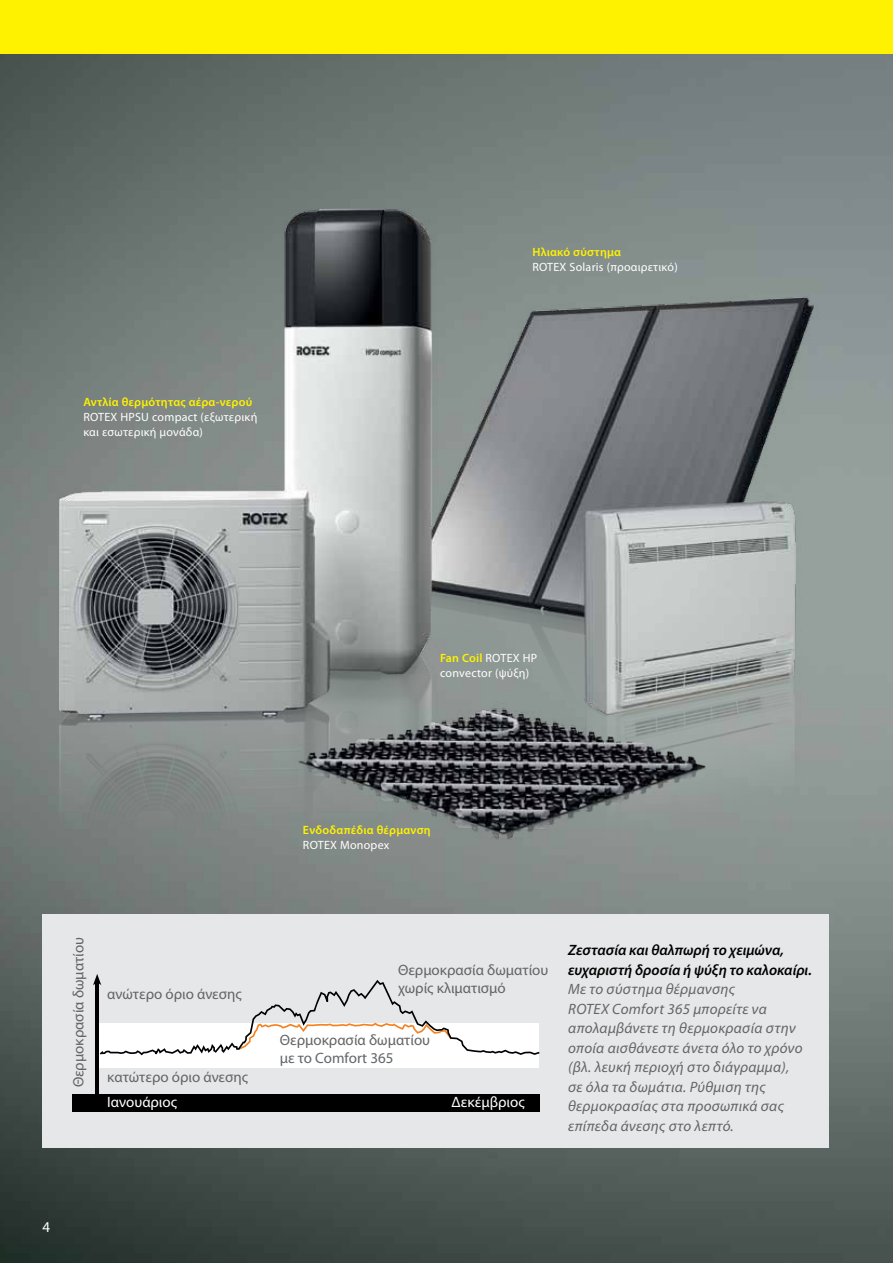
<style>
.page{position:relative;width:893px;height:1263px;background:#fff}
.page>*{position:absolute;margin:0;border:0;box-sizing:border-box;transform-origin:0 0}
.t1{font:italic 15px/19.5px "Myriad Pro";letter-spacing:.02em;color:#636466}
.t2{font:15px/18px "Myriad Pro";color:#636466}
.t3{font:italic 600 15px/19.5px "Myriad Pro";color:#000}
.t4{font:15px "Myriad Pro";color:#fff}
.t5{font:12px/15px "Myriad Pro";letter-spacing:.02em;color:#fff}
.t6{font:600 12px "Myriad Pro";letter-spacing:.02em;color:#fff200}
.s1{font-weight:600;color:#fff200}
</style>
<div class="page">
<img style="left:0;top:53px;width:893px;height:1210px">
<div style="left:43px;top:914px;width:786px;height:234px;background:#e6e7e8"></div>
<img style="left:43px;top:193px;width:809px;height:816px">
<div style="left:98px;top:1023px;width:441px;height:44px;background:#fff"></div>
<div style="left:73px;top:1094px;width:467px;height:17px;background:#000"></div>
<hr style="left:96px;top:980px;width:3px;height:131px;background:#000">
<svg style="left:93px;top:974px;width:446px;height:81px"></svg>
<div style="left:0;top:0;width:893px;height:53px;background:#fff200"></div>
<p class="t6" style="left:83px;top:395px;width:170px">Αντλία θερμότητας αέρα-νερού</p>
<p class="t5" style="left:83px;top:410px;width:175px">ROTEX HPSU compact (εξωτερική και εσωτερική μονάδα)</p>
<p class="t6" style="left:532px;top:245px;width:90px">Ηλιακό σύστημα</p>
<p class="t5" style="left:532px;top:259px;width:147px">ROTEX Solaris (προαιρετικό)</p>
<p class="t5" style="left:440px;top:650px;width:99px"><span class="s1">Fan Coil</span> ROTEX HP convector (ψύξη)</p>
<p class="t6" style="left:303px;top:823px;width:129px">Ενδοδαπέδια θέρμανση</p>
<p class="t5" style="left:303px;top:838px;width:88px">ROTEX Monopex</p>
<p class="t2" style="left:70px;top:1087px;width:152px;rotate:-90deg">Θερμοκρασία δωματίου</p>
<p class="t2" style="left:107px;top:985px;width:136px">ανώτερο όριο άνεσης</p>
<p class="t2" style="left:398px;top:961px;width:152px">Θερμοκρασία δωματίου χωρίς κλιματισμό</p>
<p class="t2" style="left:280px;top:1031px;width:152px">Θερμοκρασία δωματίου με το Comfort 365</p>
<p class="t2" style="left:107px;top:1068px;width:142px">κατώτερο όριο άνεσης</p>
<p class="t4" style="left:107px;top:1094px;width:71px">Ιανουάριος</p>
<p class="t4" style="left:451px;top:1094px;width:75px">Δεκέμβριος</p>
<p class="t3" style="left:568px;top:941px;width:245px">Ζεστασία και θαλπωρή το χειμώνα, ευχαριστή δροσία ή ψύξη το καλοκαίρι.</p>
<p class="t1" style="left:568px;top:980px;width:236px">Με το σύστημα θέρμανσης<br>ROTEX Comfort 365 μπορείτε να απολαμβάνετε τη θερμοκρασία στην οποία αισθάνεστε άνετα όλο το χρόνο (βλ. λευκή περιοχή στο διάγραμμα), σε όλα τα δωμάτια. Ρύθμιση της θερμοκρασίας στα προσωπικά σας επίπεδα άνεσης στο λεπτό.</p>
<p class="t4" style="left:43px;top:1219px;width:9px">4</p>
</div>
